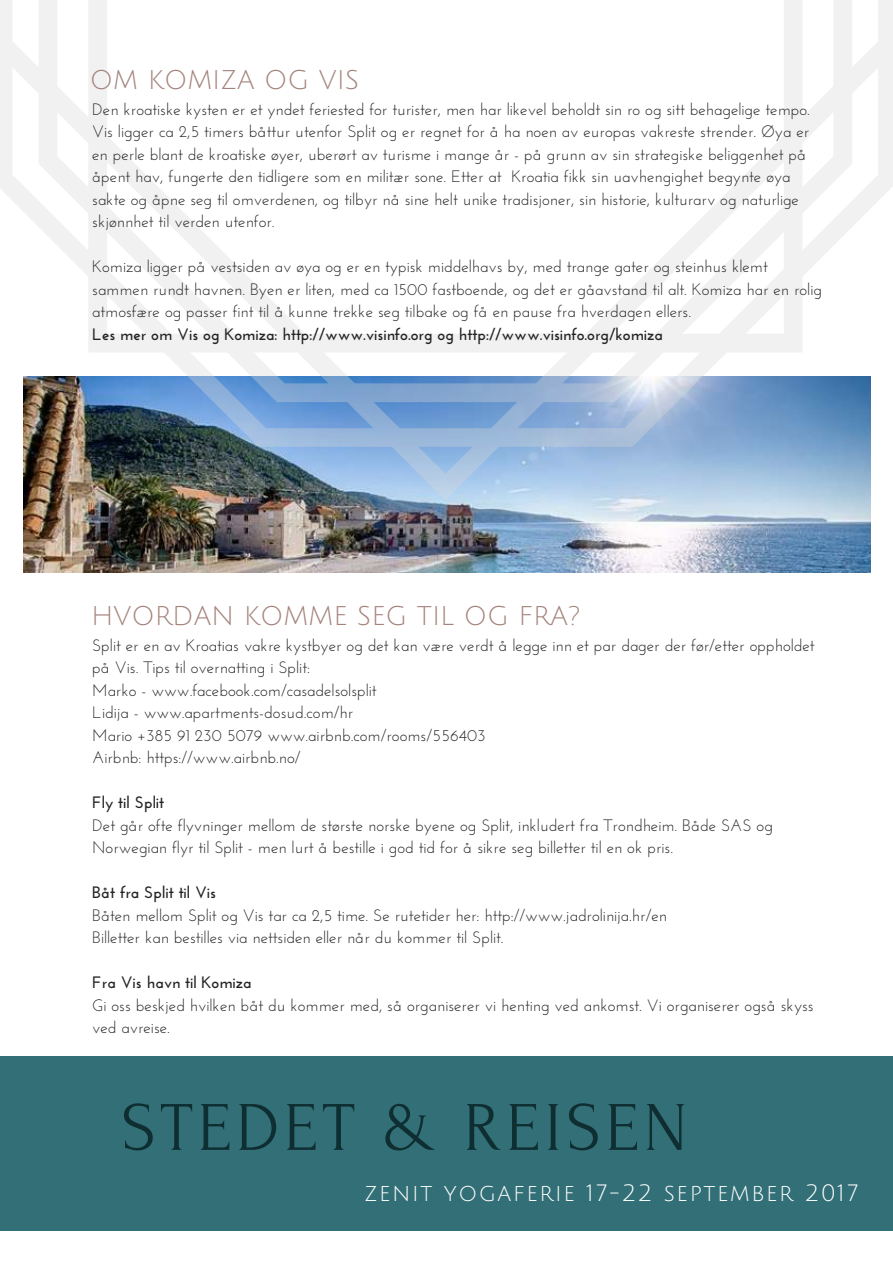
<style>
.page{position:relative;width:893px;height:1263px;background:#fff}
.page>*{position:absolute;margin:0;border:0;box-sizing:border-box;transform-origin:0 0}
.t1{font:69.45px "Forum";letter-spacing:.07em;color:#0e2e32}
.t2{font:26.4px "Julius Sans One";color:#a4837c}
.t3{font:23.1px "Julius Sans One";letter-spacing:.07em;color:#fff}
.t4{font:16.5px/22.5px "Josefin Sans";color:#222}
.t5{font:700 16.5px "Josefin Sans";color:#222}
</style>
<div class="page">
<img style="left:24px;top:500px;width:846px;height:72px">
<svg style="left:0;top:0;width:892px;height:500px"></svg>
<div style="left:0;top:1057px;width:892px;height:174px;background:#326f76"></div>
<h2 class="t2" style="left:90px;top:66px;width:271px">OM KOMIZA OG VIS</h2>
<p class="t4" style="left:92px;top:99px;width:719px">Den kroatiske kysten er et yndet feriested for turister, men har likevel beholdt sin ro og sitt behagelige tempo.<br>Vis ligger ca 2,5 timers båttur utenfor Split og er regnet for å ha noen av europas vakreste strender. Øya er en perle blant de kroatiske øyer, uberørt av turisme i mange år - på grunn av sin strategiske beliggenhet på åpent hav, fungerte den tidligere som en militær sone. Etter at Kroatia fikk sin uavhengighet begynte øya sakte og åpne seg til omverdenen, og tilbyr nå sine helt unike tradisjoner, sin historie, kulturarv og naturlige skjønnhet til verden utenfor.</p>
<p class="t4" style="left:92px;top:257px;width:731px">Komiza ligger på vestsiden av øya og er en typisk middelhavs by, med trange gater og steinhus klemt sammen rundt havnen. Byen er liten, med ca 1500 fastboende, og det er gåavstand til alt. Komiza har en rolig atmosfære og passer fint til å kunne trekke seg tilbake og få en pause fra hverdagen ellers.</p>
<p class="t5" style="left:92px;top:327px;width:572px">Les mer om Vis og Komiza: http://www.visinfo.org og http://www.visinfo.org/komiza</p>
<h2 class="t2" style="left:91px;top:602px;width:491px">HVORDAN KOMME SEG TIL OG FRA?</h2>
<p class="t4" style="left:92px;top:635px;width:724px">Split er en av Kroatias vakre kystbyer og det kan være verdt å legge inn et par dager der før/etter oppholdet på Vis. Tips til overnatting i Split:<br>Marko - www.facebook.com/casadelsolsplit<br>Lidija - www.apartments-dosud.com/hr<br>Mario +385 91 230 5079 www.airbnb.com/rooms/556403<br>Airbnb: https://www.airbnb.no/</p>
<p class="t5" style="left:92px;top:796px;width:73px">Fly til Split</p>
<p class="t4" style="left:92px;top:815px;width:682px">Det går ofte flyvninger mellom de største norske byene og Split, inkludert fra Trondheim. Både SAS og<br>Norwegian flyr til Split - men lurt å bestille i god tid for å sikre seg billetter til en ok pris.</p>
<p class="t5" style="left:92px;top:886px;width:125px">Båt fra Split til Vis</p>
<p class="t4" style="left:92px;top:905px;width:576px">Båten mellom Split og Vis tar ca 2,5 time. Se rutetider her: http://www.jadrolinija.hr/en<br>Billetter kan bestilles via nettsiden eller når du kommer til Split.</p>
<p class="t5" style="left:92px;top:976px;width:161px">Fra Vis havn til Komiza</p>
<p class="t4" style="left:92px;top:995px;width:723px">Gi oss beskjed hvilken båt du kommer med, så organiserer vi henting ved ankomst. Vi organiserer også skyss ved avreise.</p>
<h1 class="t1" style="left:121px;top:1090px;width:567px">STEDET &amp; REISEN</h1>
<h3 class="t3" style="left:364px;top:1181px;width:495px">zenit yogaferie 17-22 september 2017</h3>
</div>
